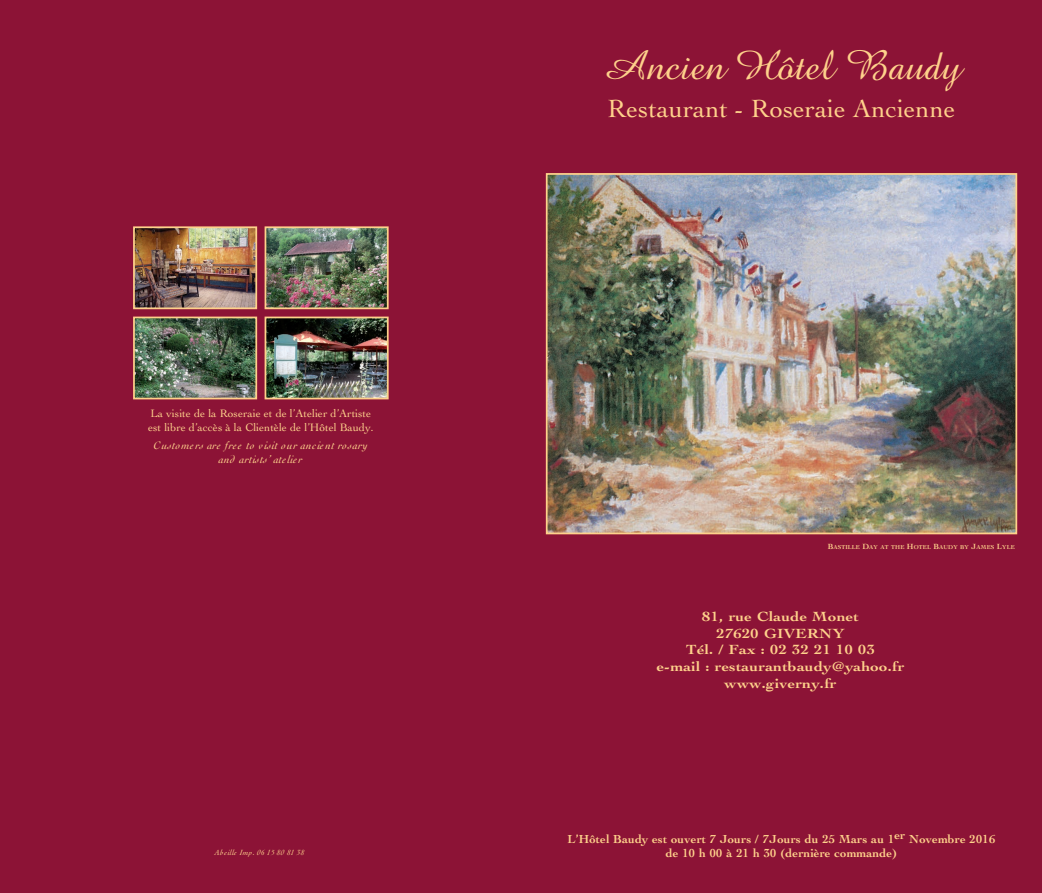
<style>
.page{position:relative;width:1042px;height:893px;background:#8c1336}
.page>*{position:absolute;margin:0;border:0;box-sizing:border-box;transform-origin:0 0}
.t1{font:42px "Amazone BT";color:#fed18b}
.t2{font:26.25px "Cochin";color:#fed18b}
.t3{font:700 14px/16.8px "Cochin";letter-spacing:.01em;color:#fed18b;text-align:center;scale:1.15 1}
.t4{font:700 12.25px/14.7px "Cochin";letter-spacing:.01em;color:#fed18b;text-align:center}
.t5{font:11.38px/13.7px "Cochin";color:#fed18b}
.t6{font:italic 11.38px/13.7px "Cochin";letter-spacing:.035em;color:#fed18b;text-align:center}
.t7{font:italic 7.88px "Cochin";letter-spacing:.055em;color:#fed18b}
.t8{font:700 5.95px "Cochin";letter-spacing:.02em;color:#fed18b}
.s1{font-size:7.88px}
</style>
<div class="page">
<img style="left:136px;top:229px;width:118px;height:77px">
<div style="left:133px;top:226px;width:124px;height:83px;border:2px solid #fed18b"></div>
<img style="left:136px;top:320px;width:118px;height:76px">
<div style="left:133px;top:317px;width:124px;height:82px;border:2px solid #fed18b"></div>
<img style="left:268px;top:229px;width:118px;height:77px">
<div style="left:265px;top:226px;width:124px;height:83px;border:2px solid #fed18b"></div>
<img style="left:268px;top:320px;width:118px;height:76px">
<div style="left:265px;top:317px;width:124px;height:82px;border:2px solid #fed18b"></div>
<img style="left:549px;top:176px;width:465px;height:355px">
<div style="left:546px;top:173px;width:471px;height:361px;border:2px solid #fed18b"></div>
<p class="t5" style="left:148px;top:406px;width:227px">La visite de la Roseraie et de l’Atelier d’Artiste est libre d’accès à la Clientèle de l’Hôtel Baudy.</p>
<p class="t6" style="left:154px;top:438px;width:215px">Customers are free to visit our ancient rosary and artists’ atelier</p>
<p class="t7" style="left:215px;top:847px;width:91px">Abeille Imp. 06 15 80 81 38</p>
<h1 class="t1" style="left:601px;top:51px;width:361px">Ancien Hôtel Baudy</h1>
<h2 class="t2" style="left:607px;top:91px;width:349px">Restaurant - Roseraie Ancienne</h2>
<p class="t8" style="left:828px;top:543px;width:189px"><span class="s1">B</span>ASTILLE <span class="s1">D</span>AY AT THE <span class="s1">H</span>OTEL <span class="s1">B</span>AUDY BY <span class="s1">J</span>AMES <span class="s1">L</span>YLE</p>
<p class="t3" style="left:657px;top:607px;width:217px">81, rue Claude Monet<br>27620 GIVERNY<br>Tél. / Fax : 02 32 21 10 03<br>e-mail : restaurantbaudy@yahoo.fr www.giverny.fr</p>
<p class="t4" style="left:567px;top:831px;width:429px">L’Hôtel Baudy est ouvert 7 Jours / 7Jours du 25 Mars au 1er Novembre 2016 de 10 h 00 à 21 h 30 (dernière commande)</p>
</div>
